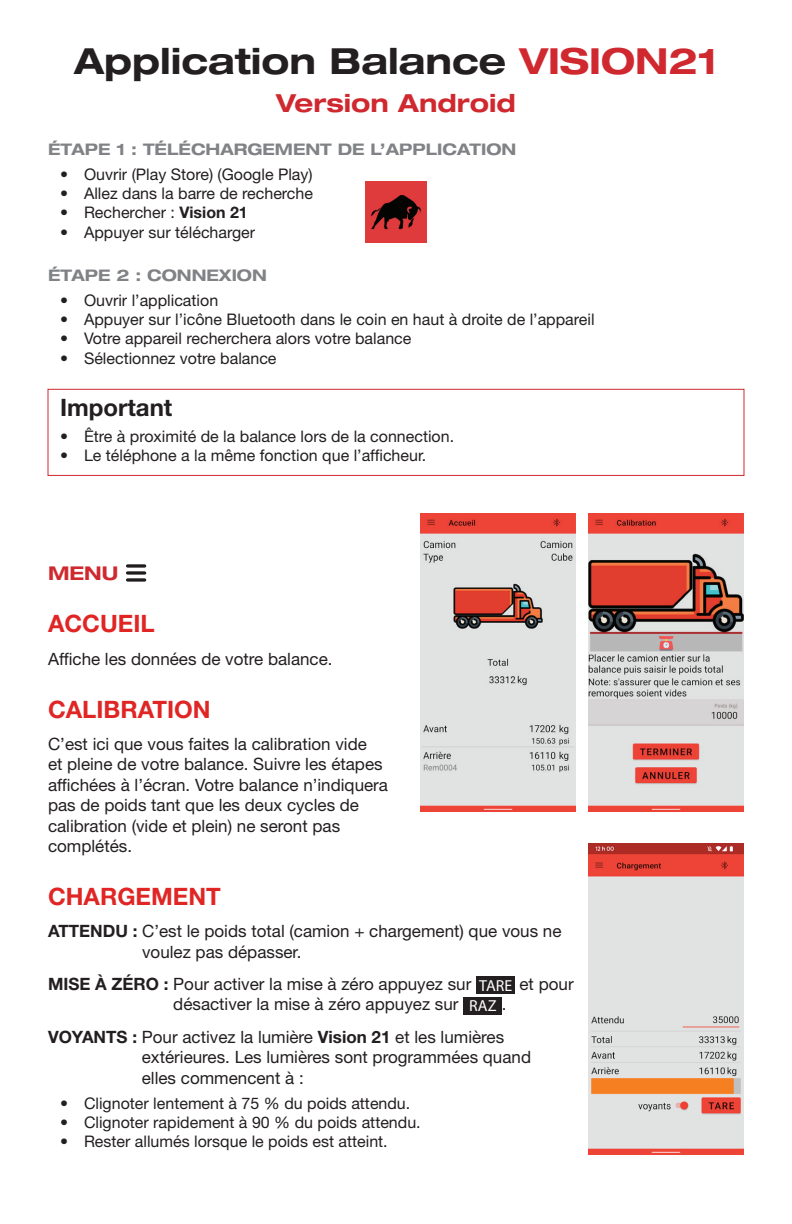
<style>
.page{position:relative;width:792px;height:1224px;background:#fff}
.page>*{position:absolute;margin:0;border:0;box-sizing:border-box;transform-origin:0 0}
.t1{font:700 expanded 36px "Helvetica Neue LT Std";color:#231f20}
.t2{font:700 expanded 24.8px "Helvetica Neue LT Std";color:#d0282f}
.t3{font:700 24px "Helvetica Neue LT Std";color:#e02625}
.t4{font:700 24px "Helvetica Neue LT Std";color:#231f20}
.t5{font:700 expanded 19px "Helvetica Neue LT Std";color:#d0282f}
.t6{font:17px/20.4px "Helvetica Neue LT Std";color:#231f20}
.t7{font:16px "Helvetica Neue LT Std";color:#231f20}
.t8{font:700 expanded 16px "Helvetica Neue LT Std";color:#808285}
.s1{color:#d0282f}
.s2{font-weight:700}
.s3{font-family:"Myriad Pro";font-size:16px;color:#fff}
</style>
<div class="page">
<div style="left:48px;top:389px;width:696px;height:87px;border:1px solid #d0282f"></div>
<svg style="left:128px;top:564px;width:17px;height:4px"></svg>
<svg style="left:128px;top:571px;width:17px;height:4px"></svg>
<svg style="left:128px;top:578px;width:17px;height:4px"></svg>
<div style="left:476px;top:977px;width:39px;height:17px;background:#231f20"></div>
<div style="left:463px;top:997px;width:39px;height:17px;background:#231f20"></div>
<img style="left:588px;top:514px;width:156px;height:298px">
<img style="left:420px;top:514px;width:156px;height:298px">
<img style="left:588px;top:844px;width:156px;height:311px">
<img style="left:365px;top:181px;width:62px;height:62px">
<h1 class="t1" style="left:74px;top:38px;width:645px">Application Balance <span class="s1">VISION21</span></h1>
<h2 class="t2" style="left:276px;top:87px;width:241px">Version Android</h2>
<p class="t8" style="left:48px;top:139px;width:470px">ÉTAPE 1 : TÉLÉCHARGEMENT DE L’APPLICATION</p>
<p class="t7" style="left:60px;top:165px;width:254px">• Ouvrir (Play Store) (Google Play)</p>
<p class="t7" style="left:60px;top:184px;width:255px">• Allez dans la barre de recherche</p>
<p class="t7" style="left:60px;top:203px;width:189px">• Rechercher : <span class="s2">Vision 21</span></p>
<p class="t7" style="left:60px;top:222px;width:197px">• Appuyer sur télécharger</p>
<p class="t8" style="left:48px;top:265px;width:220px">ÉTAPE 2 : CONNEXION</p>
<p class="t7" style="left:60px;top:291px;width:160px">• Ouvrir l’application</p>
<p class="t7" style="left:60px;top:310px;width:536px">• Appuyer sur l’icône Bluetooth dans le coin en haut à droite de l’appareil</p>
<p class="t7" style="left:60px;top:329px;width:353px">• Votre appareil recherchera alors votre balance</p>
<p class="t7" style="left:60px;top:348px;width:218px">• Sélectionnez votre balance</p>
<h3 class="t4" style="left:60px;top:393px;width:114px">Important</h3>
<p class="t7" style="left:60px;top:426px;width:396px">• Être à proximité de la balance lors de la connection.</p>
<p class="t7" style="left:60px;top:446px;width:368px">• Le téléphone a la même fonction que l’afficheur.</p>
<p class="t5" style="left:48px;top:561px;width:72px">MENU</p>
<h3 class="t3" style="left:48px;top:609px;width:108px">ACCUEIL</h3>
<p class="t6" style="left:48px;top:648px;width:286px">Affiche les données de votre balance.</p>
<h3 class="t3" style="left:48px;top:694px;width:164px">CALIBRATION</h3>
<p class="t6" style="left:48px;top:734px;width:342px">C’est ici que vous faites la calibration vide<br>et pleine de votre balance. Suivre les étapes affichées à l’écran. Votre balance n’indiquera pas de poids tant que les deux cycles de calibration (vide et plein) ne seront pas complétés.</p>
<h3 class="t3" style="left:48px;top:881px;width:174px">CHARGEMENT</h3>
<p class="t6" style="left:142px;top:921px;width:421px;text-indent:-94px"><span class="s2">ATTENDU :</span> C’est le poids total (camion + chargement) que vous ne voulez pas dépasser.</p>
<p class="t6" style="left:173px;top:974px;width:402px;text-indent:-125px"><span class="s2">MISE À ZÉRO :</span> Pour activer la mise à zéro appuyez sur <span class="s3">TARE</span> et pour désactiver la mise à zéro appuyez sur <span class="s3">RAZ</span> .</p>
<p class="t6" style="left:142px;top:1026px;width:391px;text-indent:-94px"><span class="s2">VOYANTS :</span> Pour activez la lumière <span class="s2">Vision 21</span> et les lumières extérieures. Les lumières sont programmées quand elles commencent à :</p>
<p class="t7" style="left:60px;top:1094px;width:352px">• Clignoter lentement à 75 % du poids attendu.</p>
<p class="t7" style="left:60px;top:1113px;width:362px">• Clignoter rapidement à 90 % du poids attendu.</p>
<p class="t7" style="left:60px;top:1132px;width:329px">• Rester allumés lorsque le poids est atteint.</p>
</div>
